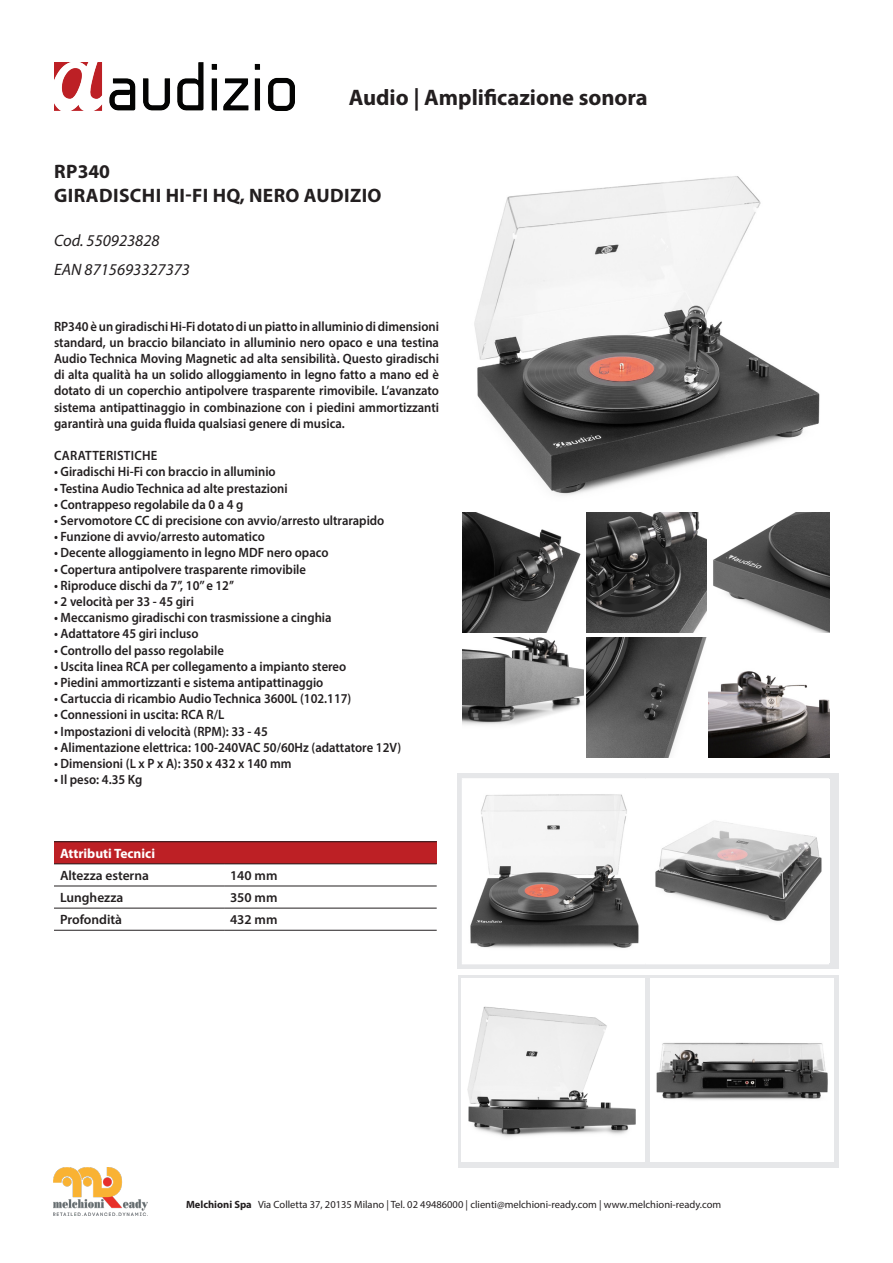
<style>
.page{position:relative;width:893px;height:1263px;background:#fff}
.page>*{position:absolute;margin:0;border:0;box-sizing:border-box;transform-origin:0 0}
.t1{font:700 22.5px "Myriad Pro";color:#231f20}
.t2{font:700 19.5px "Myriad Pro";letter-spacing:.02em;color:#231f20}
.t3{font:italic 16.5px "Myriad Pro";color:#231f20}
.t4{font:600 13.5px/16.2px "Myriad Pro";color:#231f20;text-align:justify;scale:.94 1}
.t5{font:600 13.5px "Myriad Pro";color:#231f20}
.t6{font:700 13.5px "Myriad Pro";color:#fff}
.t7{font:600 13.5px "Myriad Pro";letter-spacing:.02em;color:#231f20;scale:.94 1}
.t8{font:10.5px "Myriad Pro";color:#231f20}
.s1{font-weight:700}
</style>
<div class="page">
<img style="left:54px;top:1168px;width:94px;height:47px">
<div style="left:458px;top:975px;width:381px;height:193px;background:#e6e7e9"></div>
<img style="left:462px;top:176px;width:368px;height:352px">
<div style="left:458px;top:774px;width:381px;height:195px;background:#e6e7e9"></div>
<hr style="left:462px;top:778px;width:183px;height:2px;background:#fff">
<hr style="left:462px;top:780px;width:1px;height:183px;background:#fff">
<hr style="left:462px;top:963px;width:183px;height:1px;background:#fff">
<hr style="left:645px;top:778px;width:184px;height:2px;background:#fff">
<hr style="left:645px;top:963px;width:184px;height:1px;background:#fff">
<img style="left:463px;top:780px;width:366px;height:183px">
<div style="left:54px;top:842px;width:383px;height:22px;background:#bd2025"></div>
<hr style="left:54px;top:841px;width:170px;height:1px;background:#231f20">
<hr style="left:224px;top:841px;width:213px;height:1px;background:#231f20">
<hr style="left:54px;top:863px;width:170px;height:1px;background:#231f20">
<hr style="left:224px;top:863px;width:213px;height:1px;background:#231f20">
<hr style="left:54px;top:886px;width:170px;height:1px;background:#231f20">
<hr style="left:224px;top:886px;width:213px;height:1px;background:#231f20">
<hr style="left:54px;top:908px;width:170px;height:1px;background:#231f20">
<hr style="left:224px;top:908px;width:213px;height:1px;background:#231f20">
<hr style="left:54px;top:930px;width:170px;height:1px;background:#231f20">
<hr style="left:224px;top:930px;width:213px;height:1px;background:#231f20">
<img style="left:54px;top:62px;width:240px;height:49px">
<img style="left:463px;top:637px;width:120px;height:88px">
<img style="left:586px;top:637px;width:120px;height:120px">
<img style="left:709px;top:671px;width:120px;height:86px">
<img style="left:463px;top:512px;width:120px;height:120px">
<img style="left:586px;top:512px;width:120px;height:120px">
<img style="left:709px;top:512px;width:120px;height:120px">
<img style="left:461px;top:978px;width:183px;height:183px">
<img style="left:650px;top:978px;width:183px;height:183px">
<h2 class="t2" style="left:54px;top:158px;width:57px">RP340</h2>
<h1 class="t1" style="left:349px;top:82px;width:301px">Audio | Amplificazione sonora</h1>
<h2 class="t2" style="left:54px;top:183px;width:329px">GIRADISCHI HI-FI HQ, NERO AUDIZIO</h2>
<p class="t3" style="left:54px;top:230px;width:107px">Cod. 550923828</p>
<p class="t3" style="left:54px;top:259px;width:138px">EAN 8715693327373</p>
<p class="t4" style="left:54px;top:318px;width:411px">RP340 è un giradischi Hi-Fi dotato di un piatto in alluminio di dimensioni standard, un braccio bilanciato in alluminio nero opaco e una testina Audio Technica Moving Magnetic ad alta sensibilità. Questo giradischi di alta qualità ha un solido alloggiamento in legno fatto a mano ed è dotato di un coperchio antipolvere trasparente rimovibile. L’avanzato sistema antipattinaggio in combinazione con i piedini ammortizzanti garantirà una guida fluida qualsiasi genere di musica.</p>
<p class="t7" style="left:54px;top:447px;width:111px">CARATTERISTICHE</p>
<p class="t4" style="left:54px;top:463px;width:237px">• Giradischi Hi-Fi con braccio in alluminio</p>
<p class="t4" style="left:54px;top:480px;width:250px">• Testina Audio Technica ad alte prestazioni</p>
<p class="t4" style="left:54px;top:496px;width:203px">• Contrappeso regolabile da 0 a 4 g</p>
<p class="t4" style="left:54px;top:512px;width:353px">• Servomotore CC di precisione con avvio/arresto ultrarapido</p>
<p class="t4" style="left:54px;top:528px;width:226px">• Funzione di avvio/arresto automatico</p>
<p class="t4" style="left:54px;top:544px;width:293px">• Decente alloggiamento in legno MDF nero opaco</p>
<p class="t4" style="left:54px;top:561px;width:270px">• Copertura antipolvere trasparente rimovibile</p>
<p class="t4" style="left:54px;top:577px;width:193px">• Riproduce dischi da 7’’, 10’’ e 12’’</p>
<p class="t4" style="left:54px;top:593px;width:150px">• 2 velocità per 33 - 45 giri</p>
<p class="t4" style="left:54px;top:609px;width:297px">• Meccanismo giradischi con trasmissione a cinghia</p>
<p class="t4" style="left:54px;top:625px;width:155px">• Adattatore 45 giri incluso</p>
<p class="t4" style="left:54px;top:642px;width:182px">• Controllo del passo regolabile</p>
<p class="t4" style="left:54px;top:658px;width:312px">• Uscita linea RCA per collegamento a impianto stereo</p>
<p class="t4" style="left:54px;top:674px;width:288px">• Piedini ammortizzanti e sistema antipattinaggio</p>
<p class="t4" style="left:54px;top:690px;width:318px">• Cartuccia di ricambio Audio Technica 3600L (102.117)</p>
<p class="t4" style="left:54px;top:706px;width:183px">• Connessioni in uscita: RCA R/L</p>
<p class="t4" style="left:54px;top:723px;width:229px">• Impostazioni di velocità (RPM): 33 - 45</p>
<p class="t4" style="left:54px;top:739px;width:371px">• Alimentazione elettrica: 100-240VAC 50/60Hz (adattatore 12V)</p>
<p class="t4" style="left:54px;top:755px;width:254px">• Dimensioni (L x P x A): 350 x 432 x 140 mm</p>
<p class="t4" style="left:54px;top:771px;width:96px">• Il peso: 4.35 Kg</p>
<p class="t6" style="left:60px;top:844px;width:97px">Attributi Tecnici</p>
<p class="t5" style="left:60px;top:867px;width:91px">Altezza esterna</p>
<p class="t5" style="left:230px;top:867px;width:49px">140 mm</p>
<p class="t5" style="left:60px;top:889px;width:65px">Lunghezza</p>
<p class="t5" style="left:230px;top:889px;width:49px">350 mm</p>
<p class="t5" style="left:60px;top:911px;width:64px">Profondità</p>
<p class="t5" style="left:230px;top:911px;width:49px">432 mm</p>
<p class="t8" style="left:186px;top:1198px;width:537px"><span class="s1">Melchioni Spa</span> Via Colletta 37, 20135 Milano | Tel. 02 49486000 | clienti@melchioni-ready.com | www.melchioni-ready.com</p>
</div>
